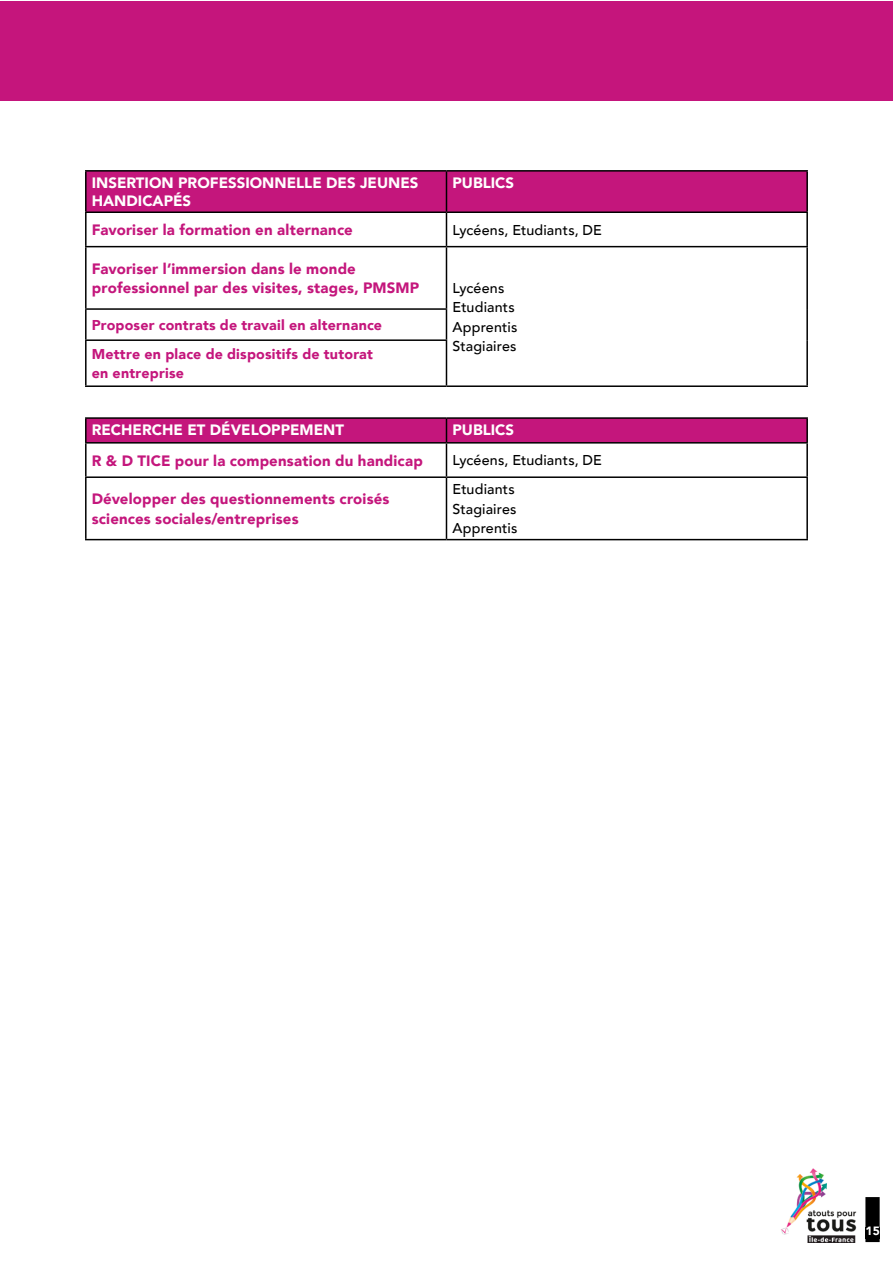
<style>
.page{position:relative;width:893px;height:1263px;background:#fff}
.page>*{position:absolute;margin:0;border:0;box-sizing:border-box;transform-origin:0 0}
.t1{font:900 15px/19.5px "Avenir";letter-spacing:.01em;color:#c4167c}
.t2{font:900 15px/18px "Avenir";color:#fff}
.t3{font:500 14.25px/19.5px "Avenir";letter-spacing:.01em;color:#000}
.t4{font:900 14.25px/28.8px "Avenir";letter-spacing:.015em;color:#c4167c}
.t5{font:900 12px "Avenir LT";color:#fff}
</style>
<div class="page">
<img style="left:781px;top:1168px;width:76px;height:67px">
<img style="left:805px;top:1234px;width:52px;height:8px">
<div style="left:865px;top:1197px;width:15px;height:45px;background:#000"></div>
<div style="left:87px;top:172px;width:719px;height:39px;background:#c4167c"></div>
<hr style="left:85px;top:170px;width:361px;height:2px;background:#000">
<hr style="left:85px;top:172px;width:2px;height:39px;background:#000">
<hr style="left:446px;top:170px;width:362px;height:2px;background:#000">
<hr style="left:446px;top:172px;width:1px;height:39px;background:#000">
<hr style="left:806px;top:172px;width:2px;height:39px;background:#000">
<hr style="left:85px;top:211px;width:361px;height:2px;background:#000">
<hr style="left:85px;top:213px;width:2px;height:33px;background:#000">
<hr style="left:446px;top:211px;width:362px;height:2px;background:#000">
<hr style="left:446px;top:213px;width:1px;height:33px;background:#000">
<hr style="left:806px;top:213px;width:2px;height:33px;background:#000">
<hr style="left:85px;top:246px;width:361px;height:1px;background:#000">
<hr style="left:85px;top:247px;width:2px;height:61px;background:#000">
<hr style="left:446px;top:246px;width:362px;height:1px;background:#000">
<hr style="left:446px;top:247px;width:1px;height:61px;background:#000">
<hr style="left:806px;top:247px;width:2px;height:62px;background:#000">
<hr style="left:85px;top:308px;width:362px;height:2px;background:#000">
<hr style="left:85px;top:310px;width:2px;height:29px;background:#000">
<svg style="left:446px;top:310px;width:1px;height:29px"></svg>
<hr style="left:806px;top:309px;width:2px;height:31px;background:#000">
<hr style="left:85px;top:339px;width:362px;height:2px;background:#000">
<hr style="left:85px;top:341px;width:2px;height:44px;background:#000">
<hr style="left:446px;top:341px;width:1px;height:44px;background:#000">
<hr style="left:806px;top:340px;width:2px;height:45px;background:#000">
<hr style="left:85px;top:385px;width:361px;height:2px;background:#000">
<hr style="left:446px;top:385px;width:362px;height:2px;background:#000">
<hr style="left:85px;top:417px;width:361px;height:2px;background:#000">
<hr style="left:85px;top:419px;width:2px;height:23px;background:#000">
<hr style="left:446px;top:417px;width:362px;height:2px;background:#000">
<div style="left:86px;top:418px;width:721px;height:24px;background:#c4167c"></div>
<hr style="left:806px;top:419px;width:2px;height:23px;background:#000">
<hr style="left:85px;top:442px;width:361px;height:2px;background:#000">
<hr style="left:85px;top:444px;width:2px;height:32px;background:#000">
<hr style="left:446px;top:442px;width:362px;height:2px;background:#000">
<hr style="left:446px;top:444px;width:1px;height:32px;background:#000">
<hr style="left:806px;top:444px;width:2px;height:32px;background:#000">
<hr style="left:85px;top:476px;width:361px;height:2px;background:#000">
<hr style="left:85px;top:478px;width:2px;height:61px;background:#000">
<hr style="left:446px;top:476px;width:362px;height:2px;background:#000">
<hr style="left:446px;top:478px;width:1px;height:61px;background:#000">
<hr style="left:806px;top:478px;width:2px;height:61px;background:#000">
<hr style="left:85px;top:539px;width:361px;height:1px;background:#000">
<hr style="left:446px;top:539px;width:362px;height:1px;background:#000">
<div style="left:0;top:1px;width:892px;height:100px;background:#c5157c"></div>
<p class="t2" style="left:92px;top:174px;width:328px">INSERTION PROFESSIONNELLE DES JEUNES<br>HANDICAPÉS</p>
<p class="t2" style="left:452px;top:174px;width:63px">PUBLICS</p>
<p class="t1" style="left:92px;top:221px;width:263px">Favoriser la formation en alternance</p>
<p class="t3" style="left:452px;top:221px;width:151px">Lycéens, Etudiants, DE</p>
<p class="t1" style="left:92px;top:259px;width:329px">Favoriser l’immersion dans le monde professionnel par des visites, stages, PMSMP</p>
<p class="t3" style="left:452px;top:278px;width:66px">Lycéens<br>Etudiants<br>Apprentis<br>Stagiaires</p>
<p class="t4" style="left:92px;top:311px;width:292px">Proposer contrats de travail en alternance<br>Mettre en place de dispositifs de tutorat</p>
<p class="t4" style="left:92px;top:359px;width:94px">en entreprise</p>
<p class="t2" style="left:92px;top:422px;width:254px">RECHERCHE ET DÉVELOPPEMENT</p>
<p class="t2" style="left:452px;top:422px;width:63px">PUBLICS</p>
<p class="t1" style="left:92px;top:451px;width:333px">R &amp; D TICE pour la compensation du handicap</p>
<p class="t3" style="left:452px;top:451px;width:151px">Lycéens, Etudiants, DE</p>
<p class="t1" style="left:92px;top:490px;width:299px">Développer des questionnements croisés sciences sociales/entreprises</p>
<p class="t3" style="left:452px;top:480px;width:66px">Etudiants<br>Stagiaires<br>Apprentis</p>
<p class="t5" style="left:865px;top:1224px;width:16px">15</p>
</div>
